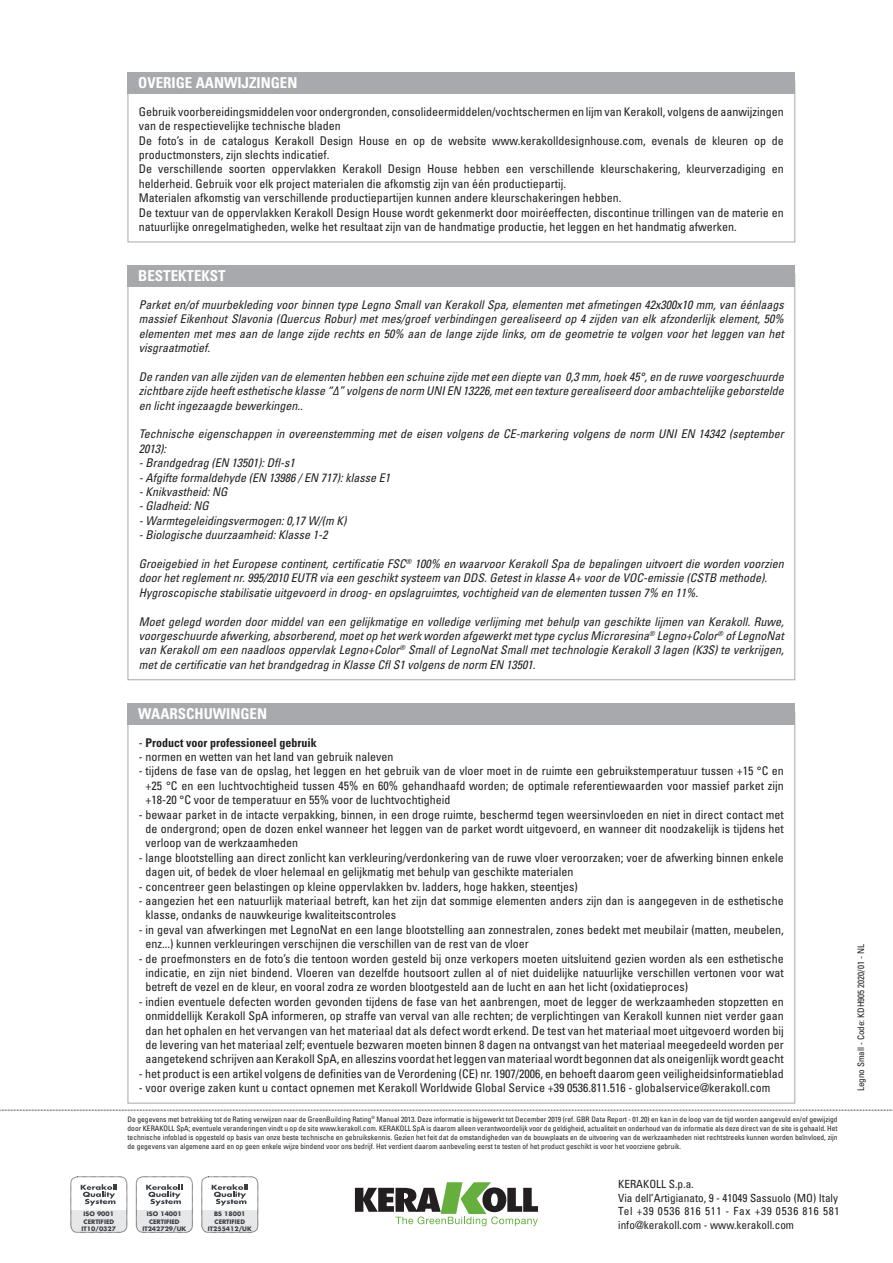
<style>
.page{position:relative;width:893px;height:1263px;background:#fff}
.page>*{position:absolute;margin:0;border:0;box-sizing:border-box;transform-origin:0 0}
.t1{font:700 condensed 15px "Univers LT Std";color:#fff}
.t2{font:condensed 12px/14.4px "Univers LT Std";color:#231f20}
.t3{font:italic condensed 12px/14.4px "Univers LT Std";color:#231f20;text-align:justify}
.t4{font:700 condensed 12px "Univers LT Std";color:#231f20}
.t5{font:condensed 11.25px/13.5px "Univers LT Std";color:#231f20}
.t6{font:condensed 9px "Univers LT Std";color:#231f20}
.t7{font:condensed 7.5px/9px "Univers LT Std";color:#231f20;text-align:justify}
.t8{font:700 6px/7.2px "Futura Std";color:#3c3f44;text-align:center}
.s1{font-weight:400}
</style>
<div class="page">
<svg style="left:0;top:1110px;width:893px;height:1px"></svg>
<div style="left:71px;top:1176px;width:56px;height:56px;border:1px dashed #231f20;border-radius:7px"></div>
<svg style="left:71px;top:1184px;width:56px;height:48px"></svg>
<div style="left:136px;top:1176px;width:56px;height:56px;border:1px dashed #231f20;border-radius:7px"></div>
<svg style="left:136px;top:1184px;width:56px;height:48px"></svg>
<div style="left:202px;top:1176px;width:56px;height:56px;border:1px dashed #231f20;border-radius:7px"></div>
<svg style="left:202px;top:1184px;width:56px;height:48px"></svg>
<svg style="left:355px;top:1182px;width:183px;height:44px"></svg>
<div style="left:128px;top:703px;width:667px;height:21px;background:#a8a9ad"></div>
<div style="left:128px;top:265px;width:667px;height:21px;background:#a8a9ad"></div>
<div style="left:128px;top:72px;width:667px;height:22px;background:#a8a9ad"></div>
<p class="t1" style="left:138px;top:74px;width:161px">OVERIGE AANWIJZINGEN</p>
<p class="t2" style="left:139px;top:104px;width:646px">Gebruik voorbereidingsmiddelen voor ondergronden, consolideermiddelen/vochtschermen en lijm van Kerakoll, volgens de aanwijzingen van de respectievelijke technische bladen<br>De foto’s in de catalogus Kerakoll Design House en op de website www.kerakolldesignhouse.com, evenals de kleuren op de productmonsters, zijn slechts indicatief.<br>De verschillende soorten oppervlakken Kerakoll Design House hebben een verschillende kleurschakering, kleurverzadiging en helderheid. Gebruik voor elk project materialen die afkomstig zijn van één productiepartij.<br>Materialen afkomstig van verschillende productiepartijen kunnen andere kleurschakeringen hebben.<br>De textuur van de oppervlakken Kerakoll Design House wordt gekenmerkt door moiréeffecten, discontinue trillingen van de materie en natuurlijke onregelmatigheden, welke het resultaat zijn van de handmatige productie, het leggen en het handmatig afwerken.</p>
<p class="t1" style="left:138px;top:267px;width:89px">BESTEKTEKST</p>
<p class="t3" style="left:139px;top:297px;width:646px">Parket en/of muurbekleding voor binnen type Legno Small van Kerakoll Spa, elementen met afmetingen 42x300x10 mm, van éénlaags massief Eikenhout Slavonia (Quercus Robur) met mes/groef verbindingen gerealiseerd op 4 zijden van elk afzonderlijk element, 50% elementen met mes aan de lange zijde rechts en 50% aan de lange zijde links, om de geometrie te volgen voor het leggen van het visgraatmotief.</p>
<p class="t3" style="left:139px;top:369px;width:646px">De randen van alle zijden van de elementen hebben een schuine zijde met een diepte van 0,3 mm, hoek 45°, en de ruwe voorgeschuurde zichtbare zijde heeft esthetische klasse “Δ” volgens de norm UNI EN 13226, met een texture gerealiseerd door ambachtelijke geborstelde en licht ingezaagde bewerkingen..</p>
<p class="t3" style="left:139px;top:427px;width:646px">Technische eigenschappen in overeenstemming met de eisen volgens de CE-markering volgens de norm UNI EN 14342 (september<br>2013):</p>
<p class="t3" style="left:139px;top:456px;width:157px">- Brandgedrag (EN 13501): Dfl-s1</p>
<p class="t3" style="left:139px;top:470px;width:253px">- Afgifte formaldehyde (EN 13986 / EN 717): klasse E1</p>
<p class="t3" style="left:139px;top:484px;width:90px">- Knikvastheid: NG</p>
<p class="t3" style="left:139px;top:499px;width:71px">- Gladheid: NG</p>
<p class="t3" style="left:139px;top:513px;width:209px">- Warmtegeleidingsvermogen: 0,17 W/(m K)</p>
<p class="t3" style="left:139px;top:528px;width:190px">- Biologische duurzaamheid: Klasse 1-2</p>
<p class="t3" style="left:139px;top:556px;width:646px;text-align:left">Groeigebied in het Europese continent, certificatie FSC<sup>®</sup> 100% en waarvoor Kerakoll Spa de bepalingen uitvoert die worden voorzien door het reglement nr. 995/2010 EUTR via een geschikt systeem van DDS. Getest in klasse A+ voor de VOC-emissie (CSTB methode).<br>Hygroscopische stabilisatie uitgevoerd in droog- en opslagruimtes, vochtigheid van de elementen tussen 7% en 11%.</p>
<p class="t3" style="left:139px;top:614px;width:646px">Moet gelegd worden door middel van een gelijkmatige en volledige verlijming met behulp van geschikte lijmen van Kerakoll. Ruwe, voorgeschuurde afwerking, absorberend, moet op het werk worden afgewerkt met type cyclus Microresina<sup>®</sup> Legno+Color<sup>®</sup> of LegnoNat van Kerakoll om een naadloos oppervlak Legno+Color<sup>®</sup> Small of LegnoNat Small met technologie Kerakoll 3 lagen (K3S) te verkrijgen, met de certificatie van het brandgedrag in Klasse Cfl S1 volgens de norm EN 13501.</p>
<p class="t1" style="left:138px;top:704px;width:130px">WAARSCHUWINGEN</p>
<p class="t4" style="left:139px;top:735px;width:179px"><span class="s1">-</span> Product voor professioneel gebruik</p>
<p class="t2" style="left:139px;top:749px;width:256px">- normen en wetten van het land van gebruik naleven</p>
<p class="t2" style="left:146px;top:764px;width:640px;text-align:justify;text-indent:-7px">- tijdens de fase van de opslag, het leggen en het gebruik van de vloer moet in de ruimte een gebruikstemperatuur tussen +15 °C en +25 °C en een luchtvochtigheid tussen 45% en 60% gehandhaafd worden; de optimale referentiewaarden voor massief parket zijn +18-20 °C voor de temperatuur en 55% voor de luchtvochtigheid</p>
<p class="t2" style="left:146px;top:807px;width:640px;text-align:justify;text-indent:-7px">- bewaar parket in de intacte verpakking, binnen, in een droge ruimte, beschermd tegen weersinvloeden en niet in direct contact met de ondergrond; open de dozen enkel wanneer het leggen van de parket wordt uitgevoerd, en wanneer dit noodzakelijk is tijdens het verloop van de werkzaamheden</p>
<p class="t2" style="left:146px;top:850px;width:640px;text-indent:-7px">- lange blootstelling aan direct zonlicht kan verkleuring/verdonkering van de ruwe vloer veroorzaken; voer de afwerking binnen enkele dagen uit, of bedek de vloer helemaal en gelijkmatig met behulp van geschikte materialen</p>
<p class="t2" style="left:139px;top:879px;width:440px">- concentreer geen belastingen op kleine oppervlakken bv. ladders, hoge hakken, steentjes)</p>
<p class="t2" style="left:146px;top:893px;width:640px;text-indent:-7px">- aangezien het een natuurlijk materiaal betreft, kan het zijn dat sommige elementen anders zijn dan is aangegeven in de esthetische klasse, ondanks de nauwkeurige kwaliteitscontroles</p>
<p class="t2" style="left:146px;top:922px;width:640px;text-indent:-7px">- in geval van afwerkingen met LegnoNat en een lange blootstelling aan zonnestralen, zones bedekt met meubilair (matten, meubelen, enz...) kunnen verkleuringen verschijnen die verschillen van de rest van de vloer</p>
<p class="t2" style="left:146px;top:951px;width:640px;text-align:justify;text-indent:-7px">- de proefmonsters en de foto’s die tentoon worden gesteld bij onze verkopers moeten uitsluitend gezien worden als een esthetische indicatie, en zijn niet bindend. Vloeren van dezelfde houtsoort zullen al of niet duidelijke natuurlijke verschillen vertonen voor wat betreft de vezel en de kleur, en vooral zodra ze worden blootgesteld aan de lucht en aan het licht (oxidatieproces)</p>
<p class="t2" style="left:139px;top:994px;width:646px;text-align:center">- indien eventuele defecten worden gevonden tijdens de fase van het aanbrengen, moet de legger de werkzaamheden stopzetten en onmiddellijk Kerakoll SpA informeren, op straffe van verval van alle rechten; de verplichtingen van Kerakoll kunnen niet verder gaan dan het ophalen en het vervangen van het materiaal dat als defect wordt erkend. De test van het materiaal moet uitgevoerd worden bij de levering van het materiaal zelf; eventuele bezwaren moeten binnen 8 dagen na ontvangst van het materiaal meegedeeld worden per aangetekend schrijven aan Kerakoll SpA, en alleszins voordat het leggen van materiaal wordt begonnen dat als oneigenlijk wordt geacht</p>
<p class="t2" style="left:139px;top:1066px;width:646px">- het product is een artikel volgens de definities van de Verordening (CE) nr. 1907/2006, en behoeft daarom geen veiligheidsinformatieblad</p>
<p class="t2" style="left:139px;top:1080px;width:633px">- voor overige zaken kunt u contact opnemen met Kerakoll Worldwide Global Service +39 0536.811.516 - globalservice@kerakoll.com</p>
<p class="t7" style="left:128px;top:1114px;width:712px">De gegevens met betrekking tot de Rating verwijzen naar de GreenBuilding Rating<sup>®</sup> Manual 2013. Deze informatie is bijgewerkt tot December 2019 (ref. GBR Data Report - 01.20) en kan in de loop van de tijd worden aangevuld en/of gewijzigd door KERAKOLL SpA; eventuele veranderingen vindt u op de site www.kerakoll.com. KERAKOLL SpA is daarom alleen verantwoordelijk voor de geldigheid, actualiteit en onderhoud van de informatie als deze direct van de site is gehaald. Het technische infoblad is opgesteld op basis van onze beste technische en gebruikskennis. Gezien het feit dat de omstandigheden van de bouwplaats en de uitvoering van de werkzaamheden niet rechtstreeks kunnen worden beïnvloed, zijn de gegevens van algemene aard en op geen enkele wijze bindend voor ons bedrijf. Het verdient daarom aanbeveling eerst te testen of het product geschikt is voor het voorziene gebruik.</p>
<p class="t8" style="left:82px;top:1210px;width:36px">ISO 9001<br>CERTIFIED<br>IT10/0327</p>
<p class="t8" style="left:142px;top:1210px;width:45px">ISO 14001<br>CERTIFIED<br>IT242729/UK</p>
<p class="t8" style="left:208px;top:1210px;width:45px">BS 18001<br>CERTIFIED<br>IT255412/UK</p>
<p class="t5" style="left:618px;top:1177px;width:223px">KERAKOLL S.p.a.<br>Via dell’Artigianato, 9 - 41049 Sassuolo (MO) Italy Tel +39 0536 816 511 - Fax +39 0536 816 581 info@kerakoll.com - www.kerakoll.com</p>
<p class="t6" style="left:855px;top:1091px;width:148px;rotate:-90deg">Legno Small - Code: KDH905 2020/01 - NL</p>
</div>
